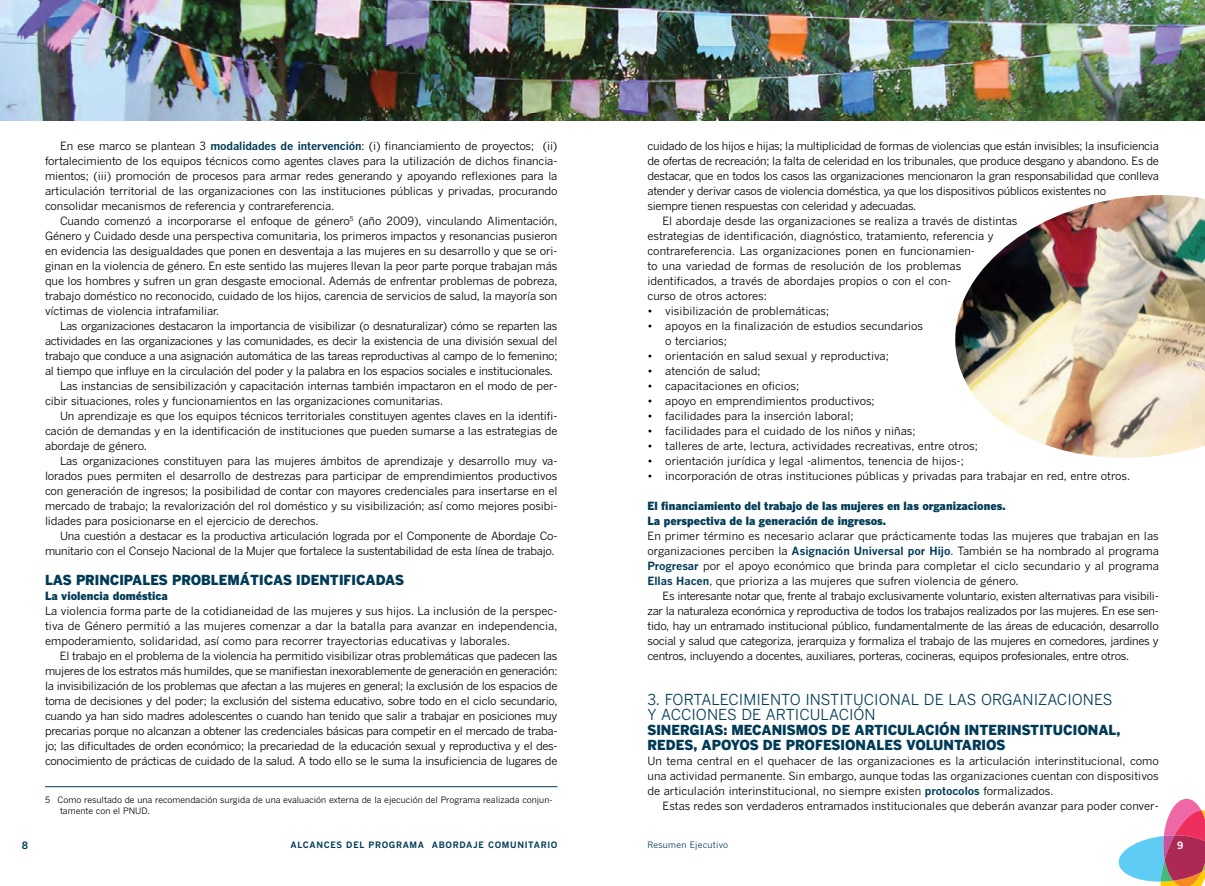
<style>
.page{position:relative;width:1205px;height:886px;background:#fff}
.page>*{position:absolute;margin:0;border:0;box-sizing:border-box;transform-origin:0 0}
.t1{font:15px "Benton Gothic";color:#003b56}
.t2{font:900 13.75px/15px "Benton Gothic";letter-spacing:.14em;color:#003b56}
.t3{font:900 13.75px "Benton Gothic";letter-spacing:.115em;color:#003b56}
.t4{font:11.25px/15px "Benton Gothic";letter-spacing:-.01em;color:#000;text-align:justify}
.t5{font:900 11.25px/15px "Benton Gothic";color:#003b56}
.t6{font:700 10px "Benton Gothic";color:#003b56}
.t7{font:700 10px "Benton Gothic";color:#fff}
.t8{font:8.75px/10.5px "Benton Gothic";color:#000}
.t9{font:700 8.75px "Benton Gothic";letter-spacing:.075em;color:#003b56}
.t10{font:8.75px "Benton Gothic";letter-spacing:.025em;color:#003b56}
.s1{font-weight:700;color:#003b56}
</style>
<div class="page">
<svg style="left:1118px;top:798px;width:87px;height:88px"></svg>
<img style="left:0;top:0;width:1205px;height:120px">
<hr style="left:45px;top:786px;width:512px;height:1px;background:#003b56">
<img style="left:955px;top:195px;width:250px;height:263px">
<p class="t4" style="left:45px;top:138px;width:514px;text-indent:15px">En ese marco se plantean 3 <span class="s1">modalidades de intervención</span>: (i) financiamiento de proyectos; (ii) fortalecimiento de los equipos técnicos como agentes claves para la utilización de dichos financia&shy;mientos; (iii) promoción de procesos para armar redes generando y apoyando reflexiones para la articulación territorial de las organizaciones con las instituciones públicas y privadas, procurando consolidar mecanismos de referencia y contrareferencia.</p>
<p class="t4" style="left:45px;top:213px;width:514px;text-indent:15px">Cuando comenzó a incorporarse el enfoque de género<sup>5</sup> (año 2009), vinculando Alimentación, Género y Cuidado desde una perspectiva comunitaria, los primeros impactos y resonancias pusieron en evidencia las desigualdades que ponen en desventaja a las mujeres en su desarrollo y que se ori&shy;ginan en la violencia de género. En este sentido las mujeres llevan la peor parte porque trabajan más que los hombres y sufren un gran desgaste emocional. Además de enfrentar problemas de pobreza, trabajo doméstico no reconocido, cuidado de los hijos, carencia de servicios de salud, la mayoría son víctimas de violencia intrafamiliar.</p>
<p class="t4" style="left:60px;top:318px;width:499px">Las organizaciones destacaron la importancia de visibilizar (o desnaturalizar) cómo se reparten las</p>
<p class="t4" style="left:45px;top:333px;width:514px">actividades en las organizaciones y las comunidades, es decir la existencia de una división sexual del</p>
<p class="t4" style="left:45px;top:348px;width:514px">trabajo que conduce a una asignación automática de las tareas reproductivas al campo de lo femenino;</p>
<p class="t4" style="left:45px;top:363px;width:509px">al tiempo que influye en la circulación del poder y la palabra en los espacios sociales e institucionales.</p>
<p class="t4" style="left:60px;top:378px;width:499px">Las instancias de sensibilización y capacitación internas también impactaron en el modo de per-</p>
<p class="t4" style="left:45px;top:393px;width:400px">cibir situaciones, roles y funcionamientos en las organizaciones comunitarias.</p>
<p class="t4" style="left:60px;top:408px;width:499px">U n aprendizaje es que los equipos técnicos territoriales constituyen agentes claves en la identifi-</p>
<p class="t4" style="left:45px;top:423px;width:514px">cación de demandas y en la identificación de instituciones que pueden sumarse a las estrategias de</p>
<p class="t4" style="left:45px;top:438px;width:103px">abordaje de género.</p>
<p class="t4" style="left:60px;top:453px;width:499px">Las organizaciones constituyen para las mujeres ámbitos de aprendizaje y desarrollo muy va-</p>
<p class="t4" style="left:45px;top:468px;width:514px">lorados pues permiten el desarrollo de destrezas para participar de emprendimientos productivos</p>
<p class="t4" style="left:45px;top:483px;width:514px">con generación de ingresos; la posibilidad de contar con mayores credenciales para insertarse en el</p>
<p class="t4" style="left:45px;top:498px;width:514px">mercado de trabajo; la revalorización del rol doméstico y su visibilización; así como mejores posibi-</p>
<p class="t4" style="left:45px;top:513px;width:275px">lidades para posicionarse en el ejercicio de derechos.</p>
<p class="t4" style="left:60px;top:528px;width:499px">U na cuestión a destacar es la productiva articulación lograda por el Componente de Abordaje Co-</p>
<p class="t4" style="left:45px;top:543px;width:511px">munitario con el Consejo Nacional de la Mujer que fortalece la sustentabilidad de esta línea de trabajo.</p>
<p class="t3" style="left:45px;top:571px;width:360px">LAS PRINCIPALES PROBLEMÁTICAS IDENTIFICADAS</p>
<p class="t5" style="left:45px;top:588px;width:124px">LA VIOLENCIA DOMÉSTICA</p>
<p class="t4" style="left:45px;top:603px;width:514px">La violencia forma parte de la cotidianeidad de las mujeres y sus hijos. La inclusión de la perspec&shy;tiva de Género permitió a las mujeres comenzar a dar la batalla para avanzar en independencia, empoderamiento, solidaridad, así como para recorrer trayectorias educativas y laborales.</p>
<p class="t4" style="left:45px;top:648px;width:514px;text-indent:15px">El trabajo en el problema de la violencia ha permitido visibilizar otras problemáticas que padecen las mujeres de los estratos más humildes, que se manifiestan inexorablemente de generación en generación: la invisibilización de los problemas que afectan a las mujeres en general; la exclusión de los espacios de toma de decisiones y del poder; la exclusión del sistema educativo, sobre todo en el ciclo secundario, cuando ya han sido madres adolescentes o cuando han tenido que salir a trabajar en posiciones muy precarias porque no alcanzan a obtener las credenciales básicas para competir en el mercado de traba&shy;jo; las dificultades de orden económico; la precariedad de la educación sexual y reproductiva y el des&shy;conocimiento de prácticas de cuidado de la salud. A todo ello se le suma la insuficiencia de lugares de</p>
<p class="t8" style="left:60px;top:794px;width:494px;text-indent:-15px">5 Como resultado de una recomendación surgida de una evaluación externa de la ejecución del Programa realizada conjun&shy;tamente con el PNU D.</p>
<p class="t4" style="left:647px;top:138px;width:513px">cuidado de los hijos e hijas; la multiplicidad de formas de violencias que están invisibles; la insuficiencia</p>
<p class="t4" style="left:647px;top:153px;width:513px">de ofertas de recreación; la falta de celeridad en los tribunales, que produce desgano y abandono. Es de</p>
<p class="t4" style="left:647px;top:168px;width:513px">destacar, que en todos los casos las organizaciones mencionaron la gran responsabilidad que conlleva</p>
<p class="t4" style="left:647px;top:183px;width:460px">atender y derivar casos de violencia doméstica, ya que los dispositivos públicos existentes no</p>
<p class="t4" style="left:647px;top:198px;width:270px">siempre tienen respuestas con celeridad y adecuadas.</p>
<p class="t4" style="left:662px;top:213px;width:357px">El abordaje desde las organizaciones se realiza a través de distintas</p>
<p class="t4" style="left:647px;top:228px;width:348px">estrategias de identificación, diagnóstico, tratamiento, referencia y</p>
<p class="t4" style="left:647px;top:243px;width:329px">contrareferencia. Las organizaciones ponen en funcionamien-</p>
<p class="t4" style="left:647px;top:258px;width:315px">to una variedad de formas de resolución de los problemas</p>
<p class="t4" style="left:647px;top:273px;width:305px">identificados, a través de abordajes propios o con el con-</p>
<p class="t4" style="left:647px;top:288px;width:121px">curso de otros actores:</p>
<p class="t4" style="left:647px;top:303px;width:183px">• visibilización de problemáticas;</p>
<p class="t4" style="left:665px;top:318px;width:259px;text-indent:-18px">• apoyos en la finalización de estudios secundarios o terciarios;</p>
<p class="t4" style="left:647px;top:348px;width:243px">• orientación en salud sexual y reproductiva;</p>
<p class="t4" style="left:647px;top:363px;width:115px">• atención de salud;</p>
<p class="t4" style="left:647px;top:378px;width:153px">• capacitaciones en oficios;</p>
<p class="t4" style="left:647px;top:393px;width:229px">• apoyo en emprendimientos productivos;</p>
<p class="t4" style="left:647px;top:408px;width:207px">• facilidades para la inserción laboral;</p>
<p class="t4" style="left:647px;top:423px;width:270px">• facilidades para el cuidado de los niños y niñas;</p>
<p class="t4" style="left:647px;top:438px;width:332px">• talleres de arte, lectura, actividades recreativas, entre otros;</p>
<p class="t4" style="left:647px;top:453px;width:318px">• orientación jurídica y legal -alimentos, tenencia de hijos-;</p>
<p class="t4" style="left:647px;top:468px;width:484px">• incorporación de otras instituciones públicas y privadas para trabajar en red, entre otros.</p>
<p class="t5" style="left:647px;top:498px;width:360px">EL FINANCIAMIENTO DEL TRABAJO DE LAS MUJERES EN LAS ORGANIZACIONES.<br>LA PERSPECTIVA DE LA GENERACIÓN DE INGRESOS.</p>
<p class="t4" style="left:647px;top:528px;width:513px">En primer término es necesario aclarar que prácticamente todas las mujeres que trabajan en las organizaciones perciben la <span class="s1">Asignación Universal por Hijo</span>. También se ha nombrado al programa <span class="s1">Progresar</span> por el apoyo económico que brinda para completar el ciclo secundario y al programa <span class="s1">Ellas Hacen</span>, que prioriza a las mujeres que sufren violencia de género.</p>
<p class="t4" style="left:647px;top:588px;width:513px;text-indent:15px">Es interesante notar que, frente al trabajo exclusivamente voluntario, existen alternativas para visibili&shy;zar la naturaleza económica y reproductiva de todos los trabajos realizados por las mujeres. En ese sen&shy;tido, hay un entramado institucional público, fundamentalmente de las áreas de educación, desarrollo social y salud que categoriza, jerarquiza y formaliza el trabajo de las mujeres en comedores, jardines y centros, incluyendo a docentes, auxiliares, porteras, cocineras, equipos profesionales, entre otros.</p>
<h1 class="t1" style="left:647px;top:691px;width:236px">3. FORTALECI MI ENTO INSTITUCION</h1>
<h1 class="t1" style="left:901px;top:691px;width:176px">AL DE LAS ORGANIZACION</h1>
<h1 class="t1" style="left:1094px;top:691px;width:18px">ES</h1>
<h1 class="t1" style="left:647px;top:706px;width:53px">Y ACCION</h1>
<h1 class="t1" style="left:718px;top:706px;width:156px">ES DE ARTICU LACIÓN</h1>
<p class="t2" style="left:647px;top:722px;width:474px">SINERGIAS: MECANISMOS DE ARTICULACIÓN INTERINSTITUCIONAL,<br>REDES, APOYOS DE PROFESIONALES VOLU NTARIOS</p>
<p class="t4" style="left:647px;top:753px;width:513px">U n tema central en el quehacer de las organizaciones es la articulación interinstitucional, como una actividad permanente. Sin embargo, aunque todas las organizaciones cuentan con dispositivos de articulación interinstitucional, no siempre existen <span class="s1">protocolos</span> formalizados.</p>
<p class="t4" style="left:662px;top:798px;width:498px">Estas redes son verdaderos entramados institucionales que deberán avanzar para poder conver-</p>
<p class="t6" style="left:22px;top:839px;width:8px">8</p>
<p class="t9" style="left:291px;top:839px;width:268px">Alcances del Programa Abordaje Comunitario</p>
<p class="t10" style="left:647px;top:839px;width:82px">Resumen Ejecutivo</p>
<p class="t7" style="left:1177px;top:839px;width:8px">9</p>
</div>
